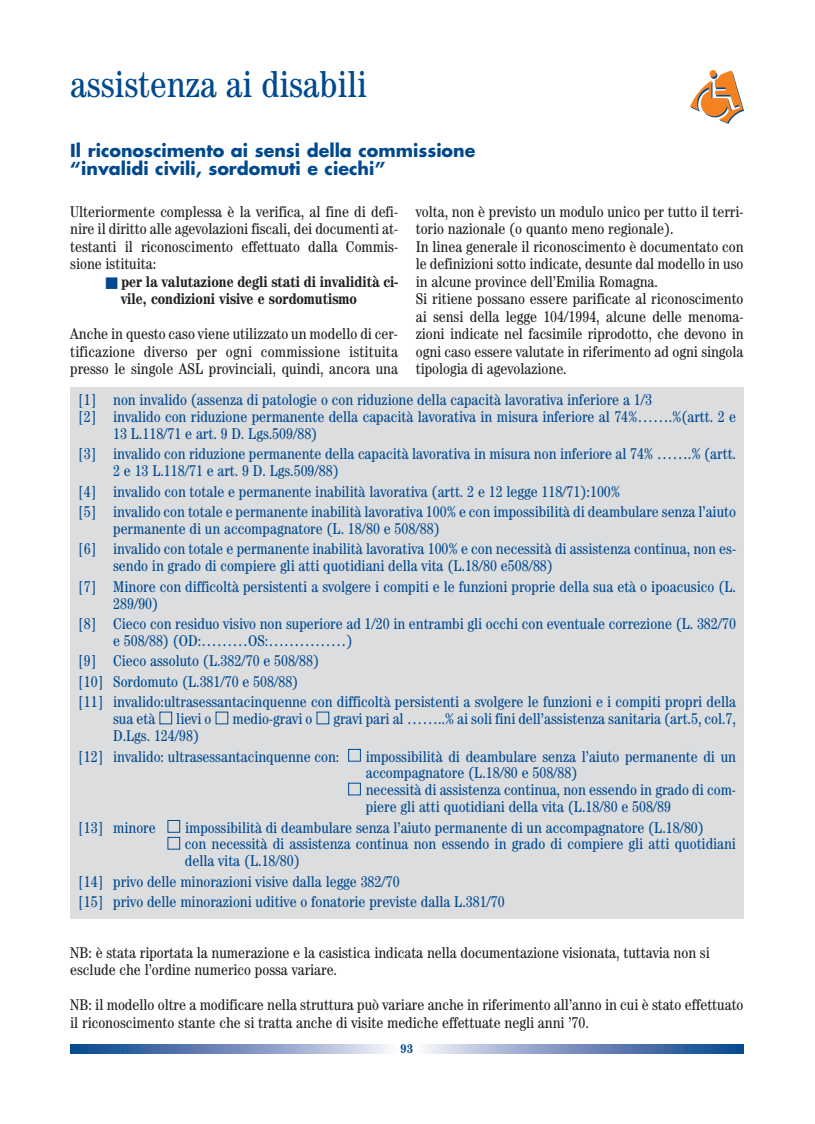
<style>
.page{position:relative;width:815px;height:1124px;background:#fff}
.page>*{position:absolute;margin:0;border:0;box-sizing:border-box;transform-origin:0 0}
.t1{font:condensed 37.5px "Century";color:#01498e}
.t2{font:700 17.5px/18.8px "Futura";color:#01498e}
.t3{font:condensed 15.62px/20.4px "Century";color:#01498e}
.t4{font:condensed 15.62px/17.5px "Century";color:#231f20}
.t5{font:700 condensed 15.62px/17.5px "Century";color:#231f20}
.t6{font:700 condensed 12.5px "Century";color:#01498e}
.s1{color:#01498e}
</style>
<div class="page">
<svg style="left:70px;top:1044px;width:319px;height:9px;background:#7590bd"></svg>
<svg style="left:425px;top:1044px;width:319px;height:9px;background:#7590bd"></svg>
<img style="left:724px;top:104px;width:20px;height:20px">
<img style="left:690px;top:71px;width:52px;height:51px">
<div style="left:70px;top:387px;width:673px;height:531px;background:#dcdddf"></div>
<svg style="left:159px;top:711px;width:202px;height:138px"></svg>
<h1 class="t1" style="left:70px;top:71px;width:298px">assistenza ai disabili</h1>
<p class="t2" style="left:70px;top:142px;width:407px">Il riconoscimento ai sensi della commissione “invalidi civili, sordomuti e ciechi”</p>
<p class="t4" style="left:70px;top:204px;width:329px;text-align:justify">Ulteriormente complessa è la verifica, al fine di defi&shy;nire il diritto alle agevolazioni fiscali, dei documenti at&shy;testanti il riconoscimento effettuato dalla Commis&shy;sione istituita:</p>
<p class="t5" style="left:121px;top:274px;width:278px;text-indent:-16px"><span class="s1">■</span> per la valutazione degli stati di invalidità ci&shy;vile, condizioni visive e sordomutismo</p>
<p class="t4" style="left:70px;top:326px;width:329px;text-align:justify">Anche in questo caso viene utilizzato un modello di cer&shy;tificazione diverso per ogni commissione istituita presso le singole ASL provinciali, quindi, ancora una</p>
<p class="t4" style="left:416px;top:204px;width:329px">volta, non è previsto un modulo unico per tutto il terri&shy;torio nazionale (o quanto meno regionale).<br>In linea generale il riconoscimento è documentato con le definizioni sotto indicate, desunte dal modello in uso in alcune province dell’Emilia Romagna.<br>Si ritiene possano essere parificate al riconoscimento ai sensi della legge 104/1994, alcune delle menoma&shy;zioni indicate nel facsimile riprodotto, che devono in ogni caso essere valutate in riferimento ad ogni singola tipologia di agevolazione.</p>
<p class="t3" style="left:78px;top:391px;width:576px">[1] non invalido (assenza di patologie o con riduzione della capacità lavorativa inferiore a 1/3</p>
<p class="t3" style="left:78px;top:408px;width:660px">[2] invalido con riduzione permanente della capacità lavorativa in misura inferiore al 74%…….%(artt. 2 e</p>
<p class="t3" style="left:113px;top:425px;width:206px">13 L.118/71 e art. 9 D. Lgs.509/88)</p>
<p class="t3" style="left:113px;top:447px;width:624px;line-height:16.9px;text-indent:-35px">[3] invalido con riduzione permanente della capacità lavorativa in misura non inferiore al 74% …….% (artt.<br>2 e 13 L.118/71 e art. 9 D. Lgs.509/88)</p>
<p class="t3" style="left:78px;top:482px;width:660px">[4] invalido con totale e permanente inabilità lavorativa (artt. 2 e 12 legge 118/71):100%<br>[5] invalido con totale e permanente inabilità lavorativa 100% e con impossibilità di deambulare senza l’aiuto</p>
<p class="t3" style="left:78px;top:520px;width:660px;text-indent:35px">permanente di un accompagnatore (L. 18/80 e 508/88)<br>[6] invalido con totale e permanente inabilità lavorativa 100% e con necessità di assistenza continua, non es-</p>
<p class="t3" style="left:78px;top:557px;width:660px;text-indent:35px">sendo in grado di compiere gli atti quotidiani della vita (L.18/80 e508/88)<br>[7] Minore con difficoltà persistenti a svolgere i compiti e le funzioni proprie della sua età o ipoacusico (L.</p>
<p class="t3" style="left:78px;top:594px;width:660px;text-indent:35px">289/90)<br>[8] Cieco con residuo visivo non superiore ad 1/20 in entrambi gli occhi con eventuale correzione (L. 382/70</p>
<p class="t3" style="left:78px;top:631px;width:660px;text-indent:35px">e 508/88) (OD:………OS:……………)<br>[9] Cieco assoluto (L.382/70 e 508/88)<br>[10] Sordomuto (L.381/70 e 508/88)<br>[11] invalido:ultrasessantacinquenne con difficoltà persistenti a svolgere le funzioni e i compiti propri della</p>
<p class="t3" style="left:113px;top:710px;width:44px">sua età</p>
<p class="t3" style="left:176px;top:710px;width:37px">lievi o</p>
<p class="t3" style="left:232px;top:710px;width:81px">medio-gravi o</p>
<p class="t3" style="left:333px;top:710px;width:404px">gravi pari al ……..% ai soli fini dell’assistenza sanitaria (art.5, col.7,</p>
<p class="t3" style="left:78px;top:726px;width:263px;text-indent:35px">D.Lgs. 124/98)<br>[12] invalido: ultrasessantacinquenne con:</p>
<p class="t3" style="left:366px;top:749px;width:372px;line-height:16.9px">impossibilità di deambulare senza l’aiuto permanente di un accompagnatore (L.18/80 e 508/88)<br>necessità di assistenza continua, non essendo in grado di com&shy;piere gli atti quotidiani della vita (L.18/80 e 508/89</p>
<p class="t3" style="left:78px;top:818px;width:79px">[13] minore</p>
<p class="t3" style="left:185px;top:820px;width:553px;line-height:16.9px">impossibilità di deambulare senza l’aiuto permanente di un accompagnatore (L.18/80)<br>con necessità di assistenza continua non essendo in grado di compiere gli atti quotidiani della vita (L.18/80)</p>
<p class="t3" style="left:78px;top:872px;width:429px">[14] privo delle minorazioni visive dalla legge 382/70<br>[15] privo delle minorazioni uditive o fonatorie previste dalla L.381/70</p>
<p class="t4" style="left:70px;top:945px;width:641px">NB: è stata riportata la numerazione e la casistica indicata nella documentazione visionata, tuttavia non si esclude che l’ordine numerico possa variare.</p>
<p class="t4" style="left:70px;top:997px;width:675px">NB: il modello oltre a modificare nella struttura può variare anche in riferimento all’anno in cui è stato effettuato il riconoscimento stante che si tratta anche di visite mediche effettuate negli anni ’70.</p>
<p class="t6" style="left:401px;top:1044px;width:14px">93</p>
</div>
